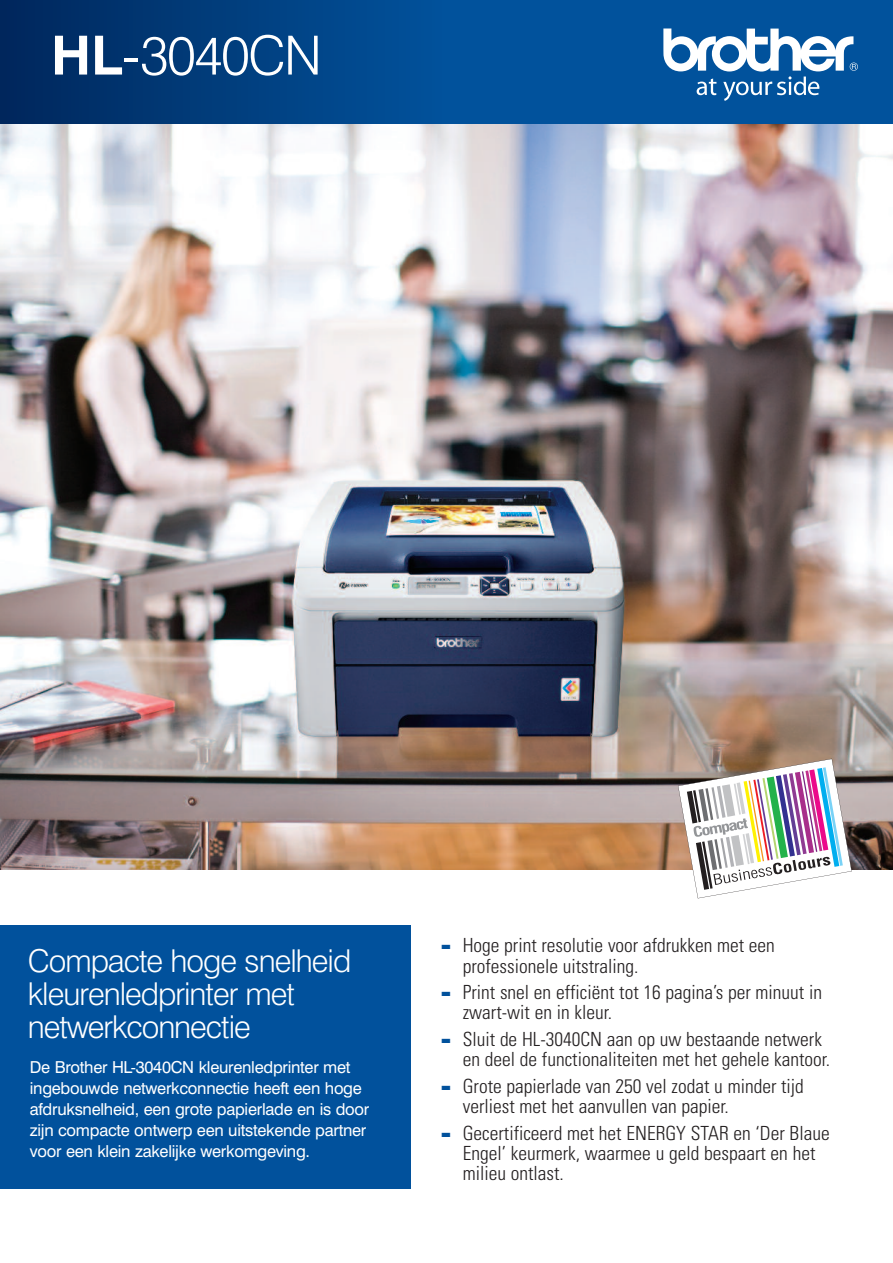
<style>
.page{position:relative;width:893px;height:1263px;background:#fff}
.page>*{position:absolute;margin:0;border:0;box-sizing:border-box;transform-origin:0 0}
.t1{font:300 54px "Swiss 721 BT";letter-spacing:-.03em;color:#fff}
.t2{font:300 31.5px/33px "Swiss 721 BT";letter-spacing:-.03em;color:#fff}
.t3{font:300 condensed 19.5px/20.2px "Univers";color:#231f20}
.t4{font:16.5px/21px "Swiss 721 BT";letter-spacing:-.015em;color:#fff}
.s1{font-weight:700}
</style>
<div class="page">
<div style="left:0;top:925px;width:410px;height:263px;background:#01519c"></div>
<img style="left:0;top:123px;width:893px;height:747px">
<svg style="left:0;top:0;width:893px;height:123px;background:#004589"></svg>
<svg style="left:663px;top:28px;width:195px;height:73px"></svg>
<svg style="left:678px;top:759px;width:174px;height:139px"></svg>
<h1 class="t1" style="left:51px;top:36px;width:272px"><span class="s1">HL</span>-3040CN</h1>
<h2 class="t2" style="left:28px;top:948px;width:325px">Compacte hoge snelheid kleurenledprinter met netwerkconnectie</h2>
<p class="t4" style="left:30px;top:1058px;width:341px">De Brother HL-3040CN kleurenledprinter met ingebouwde netwerkconnectie heeft een hoge afdruksnelheid, een grote papierlade en is door zijn compacte ontwerp een uitstekende partner voor een klein zakelijke werkomgeving.</p>
<p class="t3" style="left:463px;top:937px;width:314px;text-indent:-21px"><sup>■</sup> Hoge print resolutie voor afdrukken met een professionele uitstraling.</p>
<p class="t3" style="left:463px;top:984px;width:361px;text-indent:-21px"><sup>■</sup> Print snel en efficiënt tot 16 pagina’s per minuut in zwart-wit en in kleur.</p>
<p class="t3" style="left:463px;top:1031px;width:369px;text-indent:-21px"><sup>■</sup> Sluit de HL-3040CN aan op uw bestaande netwerk en deel de functionaliteiten met het gehele kantoor.</p>
<p class="t3" style="left:463px;top:1077px;width:343px;text-indent:-21px"><sup>■</sup> Grote papierlade van 250 vel zodat u minder tijd verliest met het aanvullen van papier.</p>
<p class="t3" style="left:463px;top:1124px;width:368px;text-indent:-21px"><sup>■</sup> Gecertificeerd met het ENERGY STAR en ‘Der Blaue<br>Engel’ keurmerk, waarmee u geld bespaart en het milieu ontlast.</p>
</div>
